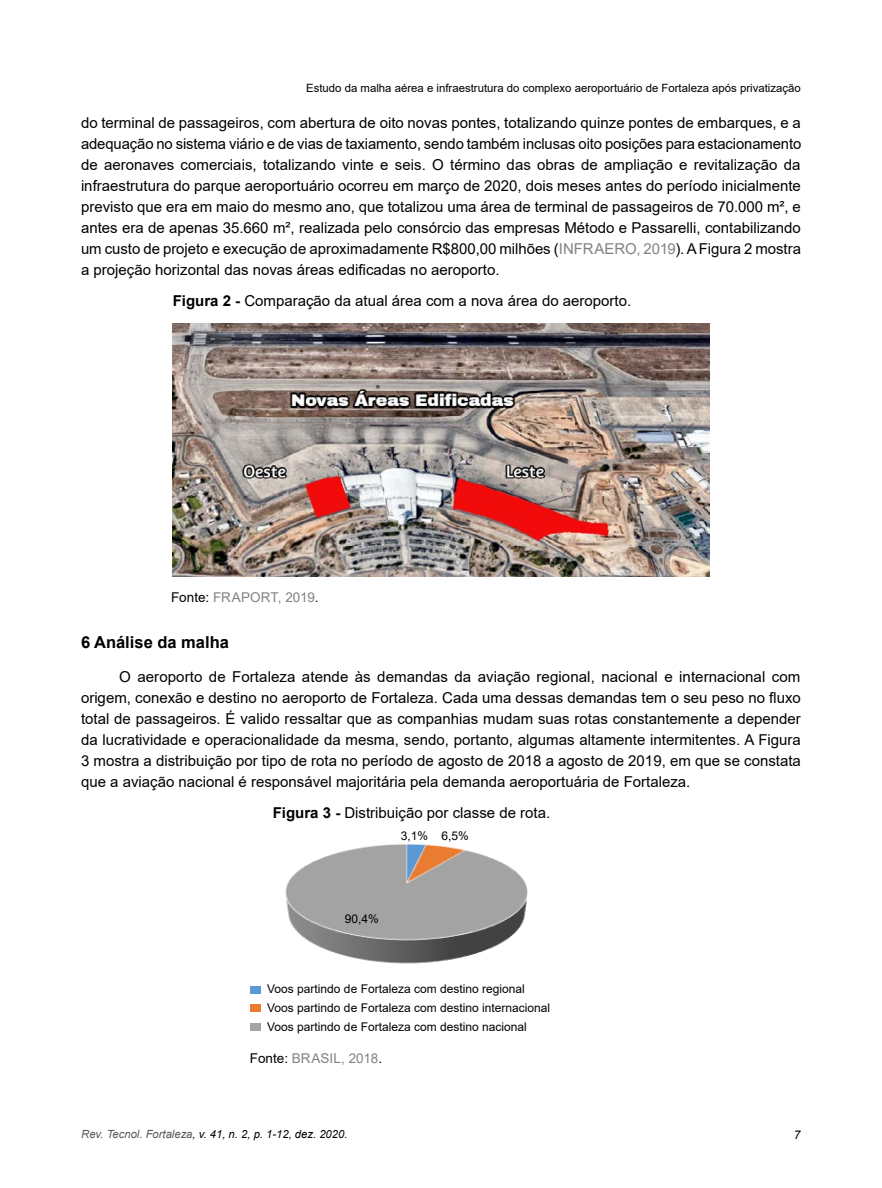
<style>
.page{position:relative;width:882px;height:1188px;background:#fff}
.page>*{position:absolute;margin:0;border:0;box-sizing:border-box;transform-origin:0 0}
.t1{font:700 16.5px "Arial";color:#000}
.t2{font:15px/21px "Arial";color:#000;text-align:justify}
.t3{font:13.5px "Arial";color:#808285}
.t4{font:12px/18.6px "Arial";color:#000}
.t5{font:italic 12px "Arial";color:#000}
.t6{font:11.4px "Arial";color:#000}
.t7{font:italic 11.25px "Arial";color:#000}
.s1{color:#808285}
.s2{font-weight:700}
.s3{color:#000}
.s4{color:#58595b}
</style>
<div class="page">
<img style="left:172px;top:323px;width:538px;height:253px">
<img style="left:285px;top:844px;width:243px;height:120px">
<div style="left:251px;top:986px;width:10px;height:7px;background:#5a99d3"></div>
<div style="left:251px;top:1004px;width:10px;height:8px;background:#e97c30"></div>
<div style="left:251px;top:1023px;width:10px;height:8px;background:#a3a3a3"></div>
<div style="left:345px;top:915px;width:37px;height:13px;background:#a3a3a3"></div>
<p class="t6" style="left:306px;top:80px;width:496px">Estudo da malha aérea e infraestrutura do complexo aeroportuário de Fortaleza após privatização</p>
<p class="t2" style="left:81px;top:112px;width:722px">do terminal de passageiros, com abertura de oito novas pontes, totalizando quinze pontes de embarques, e a adequação no sistema viário e de vias de taxiamento, sendo também inclusas oito posições para estacionamento de aeronaves comerciais, totalizando vinte e seis. O término das obras de ampliação e revitalização da infraestrutura do parque aeroportuário ocorreu em março de 2020, dois meses antes do período inicialmente previsto que era em maio do mesmo ano, que totalizou uma área de terminal de passageiros de 70.000 m², e antes era de apenas 35.660 m², realizada pelo consórcio das empresas Método e Passarelli, contabilizando um custo de projeto e execução de aproximadamente R$800,00 milhões (<span class="s1">INFRAERO, 2019</span>). A Figura 2 mostra a projeção horizontal das novas áreas edificadas no aeroporto.</p>
<p class="t2" style="left:173px;top:290px;width:460px"><span class="s2">Figura 2 -</span> Comparação da atual área com a nova área do aeroporto.</p>
<p class="t3" style="left:171px;top:588px;width:149px"><span class="s3">Fonte:</span> FRAPORT, 2019<span class="s3">.</span></p>
<p class="t1" style="left:81px;top:631px;width:149px">6 Análise da malha</p>
<p class="t2" style="left:81px;top:666px;width:721px;text-indent:38px">O aeroporto de Fortaleza atende às demandas da aviação regional, nacional e internacional com origem, conexão e destino no aeroporto de Fortaleza. Cada uma dessas demandas tem o seu peso no fluxo total de passageiros. É valido ressaltar que as companhias mudam suas rotas constantemente a depender da lucratividade e operacionalidade da mesma, sendo, portanto, algumas altamente intermitentes. A Figura 3 mostra a distribuição por tipo de rota no período de agosto de 2018 a agosto de 2019, em que se constata que a aviação nacional é responsável majoritária pela demanda aeroportuária de Fortaleza.</p>
<p class="t2" style="left:273px;top:802px;width:279px"><span class="s2">Figura 3 -</span> Distribuição por classe de rota.</p>
<p class="t4" style="left:401px;top:827px;width:70px">3,1% 6,5%</p>
<p class="t4" style="left:345px;top:910px;width:36px">90,4%</p>
<p class="t4" style="left:267px;top:980px;width:284px">Voos partindo de Fortaleza com destino regional<br>Voos partindo de Fortaleza com destino internacional<br>Voos partindo de Fortaleza com destino nacional</p>
<p class="t3" style="left:250px;top:1049px;width:134px"><span class="s3">Fonte:</span> BRASIL, 2018<span class="s3">.</span></p>
<p class="t7" style="left:81px;top:1127px;width:268px"><span class="s4">Rev. Tecnol. Fortaleza</span>, v. 41, n. 2, p. 1-12, dez. 2020.</p>
<p class="t5" style="left:794px;top:1127px;width:8px">7</p>
</div>
